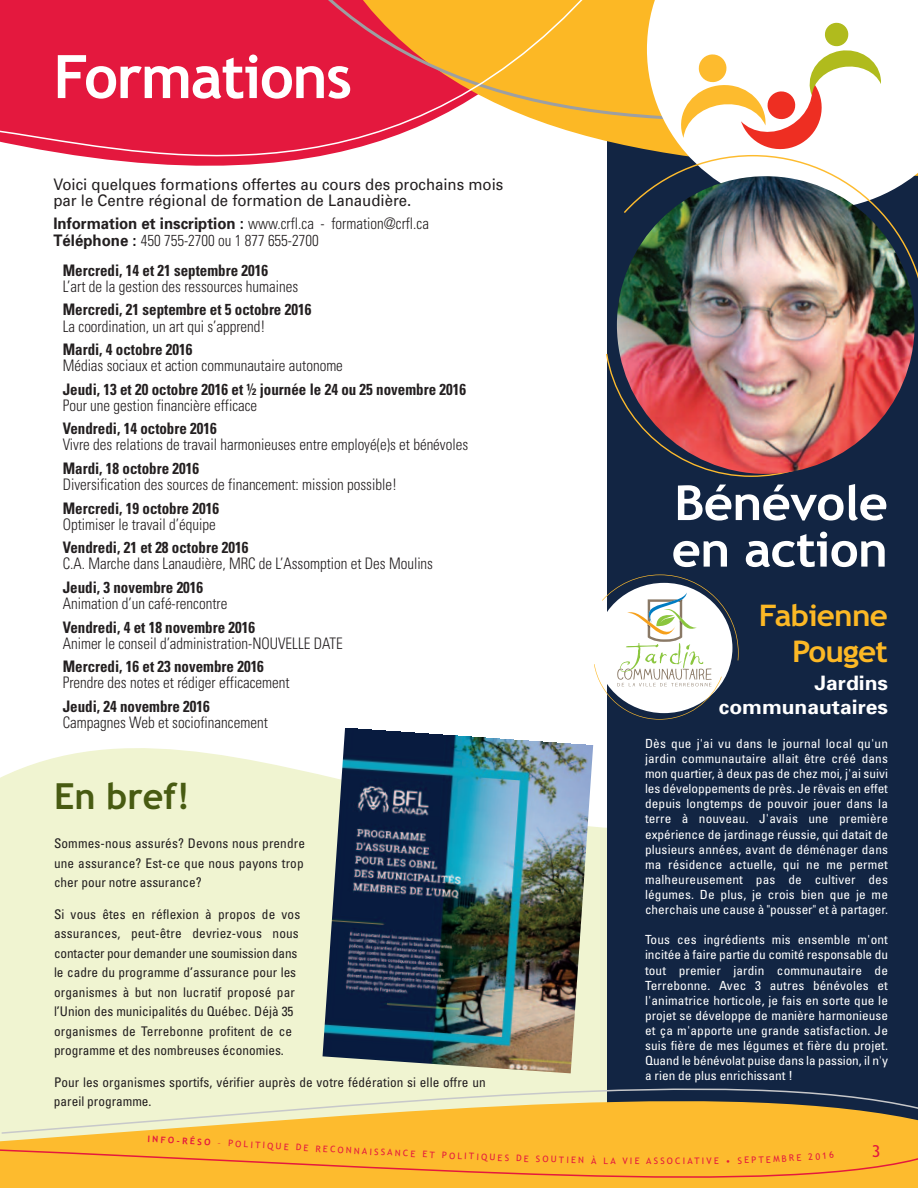
<style>
.page{position:relative;width:918px;height:1188px;background:#fff}
.page>*{position:absolute;margin:0;border:0;box-sizing:border-box;transform-origin:0 0}
.t1{font:700 60px "Trebuchet MS";letter-spacing:-.025em;color:#fff}
.t2{font:700 48.3px/46.5px "Trebuchet MS";letter-spacing:-.015em;color:#fff;scale:1.06 1}
.t3{font:700 36px "Trebuchet MS";color:#485b12}
.t4{font:700 29.85px/35.7px "Trebuchet MS";letter-spacing:-.025em;color:#fcb825;text-align:right;scale:1.06 1}
.t5{font:700 19.8px/23.9px "Univers";color:#fff;text-align:right;scale:1.06 1}
.t6{font:16.5px "Trebuchet MS";color:#e4183e}
.t7{font:300 condensed 15.9px/16px "Univers";color:#231f20;scale:.94 1}
.t8{font:700 condensed 15.9px "Univers";color:#231f20;scale:.94 1}
.t9{font:15.9px/16px "Univers";color:#231f20;scale:.94 1}
.t10{font:condensed 13.35px/19.5px "Univers";letter-spacing:.005em;color:#231f20}
.t11{font:condensed 12.6px/15.1px "Univers";letter-spacing:-.005em;color:#fff;text-align:justify;scale:1.06 1}
.t12{font:9px "Trebuchet MS";letter-spacing:.245em;color:#e4183e}
.s1{font-weight:700;font-stretch:normal}
.s2{font-weight:700}
</style>
<div class="page">
<svg style="left:0;top:720px;width:608px;height:345px;background:#f1f4d6"></svg>
<div style="left:608px;top:108px;width:310px;height:1080px;background:#122543"></div>
<div style="left:596px;top:0;width:51px;height:133px;background:#fcb825"></div>
<svg style="left:0;top:0;width:596px;height:166px;background:#eb5955"></svg>
<div style="left:0;top:1135px;width:918px;height:13px;background:#fdbb2e"></div>
<svg style="left:0;top:1065px;width:918px;height:70px"></svg>
<svg style="left:647px;top:0;width:271px;height:155px"></svg>
<svg style="left:678px;top:22px;width:203px;height:133px"></svg>
<svg style="left:606px;top:155px;width:312px;height:322px"></svg>
<img style="left:617px;top:176px;width:298px;height:298px;border-radius:50%">
<img style="left:323px;top:727px;width:270px;height:346px">
<svg style="left:594px;top:575px;width:145px;height:145px"></svg>
<div style="left:0;top:1148px;width:918px;height:40px;background:#fdbb2e"></div>
<h1 class="t1" style="left:53px;top:42px;width:300px">Formations</h1>
<p class="t9" style="left:53px;top:178px;width:480px">Voici quelques formations offertes au cours des prochains mois par le Centre régional de formation de Lanaudière.</p>
<p class="t7" style="left:53px;top:217px;width:401px"><span class="s1">Information et inscription :</span> www.crfl.ca - formation@crfl.ca<br><span class="s1">Téléphone :</span> 450 755-2700 ou 1 877 655-2700</p>
<p class="t8" style="left:63px;top:264px;width:220px">Mercredi, 14 et 21 septembre 2016</p>
<p class="t7" style="left:63px;top:280px;width:252px">L’art de la gestion des ressources humaines</p>
<p class="t8" style="left:63px;top:304px;width:266px">Mercredi, 21 septembre et 5 octobre 2016</p>
<p class="t7" style="left:63px;top:319px;width:217px">La coordination, un art qui s’apprend!</p>
<p class="t8" style="left:63px;top:344px;width:140px">Mardi, 4 octobre 2016</p>
<p class="t7" style="left:63px;top:359px;width:300px">Médias sociaux et action communautaire autonome</p>
<p class="t8" style="left:63px;top:383px;width:431px">Jeudi, 13 et 20 octobre 2016 et ½ journée le 24 ou 25 novembre 2016</p>
<p class="t7" style="left:63px;top:399px;width:208px">Pour une gestion financière efficace</p>
<p class="t8" style="left:63px;top:423px;width:165px">Vendredi, 14 octobre 2016</p>
<p class="t7" style="left:63px;top:438px;width:433px">Vivre des relations de travail harmonieuses entre employé(e)s et bénévoles</p>
<p class="t8" style="left:63px;top:463px;width:147px">Mardi, 18 octobre 2016</p>
<p class="t7" style="left:63px;top:478px;width:357px">Diversification des sources de financement: mission possible!</p>
<p class="t8" style="left:63px;top:502px;width:168px">Mercredi, 19 octobre 2016</p>
<p class="t7" style="left:63px;top:518px;width:164px">Optimiser le travail d’équipe</p>
<p class="t8" style="left:63px;top:542px;width:199px">Vendredi, 21 et 28 octobre 2016</p>
<p class="t7" style="left:63px;top:557px;width:396px">C.A. Marche dans Lanaudière, MRC de L’Assomption et Des Moulins</p>
<p class="t8" style="left:63px;top:582px;width:151px">Jeudi, 3 novembre 2016</p>
<p class="t7" style="left:63px;top:597px;width:177px">Animation d’un café-rencontre</p>
<p class="t8" style="left:63px;top:621px;width:206px">Vendredi, 4 et 18 novembre 2016</p>
<p class="t7" style="left:63px;top:636px;width:299px">Animer le conseil d’administration-NOUVELLE DATE</p>
<p class="t8" style="left:63px;top:661px;width:216px">Mercredi, 16 et 23 novembre 2016</p>
<p class="t7" style="left:63px;top:676px;width:243px">Prendre des notes et rédiger efficacement</p>
<p class="t8" style="left:63px;top:700px;width:158px">Jeudi, 24 novembre 2016</p>
<p class="t7" style="left:63px;top:716px;width:220px">Campagnes Web et sociofinancement</p>
<h3 class="t3" style="left:54px;top:776px;width:138px">En bref!</h3>
<p class="t10" style="left:54px;top:835px;width:253px;text-align:justify">Sommes-nous assurés? Devons nous prendre une assurance? Est-ce que nous payons trop cher pour notre assurance?</p>
<p class="t10" style="left:54px;top:905px;width:248px">Si vous êtes en réflexion à propos de vos assurances, peut-être devriez-vous nous contacter pour demander une soumission dans le cadre du programme d’assurance pour les organismes à but non lucratif proposé par l’Union des municipalités du Québec. Déjà 35 organismes de Terrebonne profitent de ce programme et des nombreuses économies.</p>
<p class="t10" style="left:54px;top:1073px;width:433px">Pour les organismes sportifs, vérifier auprès de votre fédération si elle offre un pareil programme.</p>
<h2 class="t2" style="left:672px;top:480px;width:206px">Bénévole en action</h2>
<h3 class="t4" style="left:759px;top:598px;width:123px">Fabienne<br>Pouget</h3>
<h3 class="t5" style="left:719px;top:673px;width:161px">Jardins communautaires</h3>
<p class="t11" style="left:645px;top:737px;width:231px">Dès que j'ai vu dans le journal local qu'un jardin communautaire allait être créé dans mon quartier, à deux pas de chez moi, j'ai suivi les développements de près. Je rêvais en effet depuis longtemps de pouvoir jouer dans la terre à nouveau. J'avais une première expérience de jardinage réussie, qui datait de plusieurs années, avant de déménager dans ma résidence actuelle, qui ne me permet malheureusement pas de cultiver des légumes. De plus, je crois bien que je me cherchais une cause à "pousser" et à partager.</p>
<p class="t11" style="left:645px;top:933px;width:231px">Tous ces ingrédients mis ensemble m'ont incitée à faire partie du comité responsable du tout premier jardin communautaire de Terrebonne. Avec 3 autres bénévoles et l'animatrice horticole, je fais en sorte que le projet se développe de manière harmonieuse et ça m'apporte une grande satisfaction. Je suis fière de mes légumes et fière du projet.<br>Quand le bénévolat puise dans la passion, il n'y a rien de plus enrichissant !</p>
<p class="t12" style="left:148px;top:1134px;width:321px;rotate:3deg"><span class="s2">INFO-RÉSO</span> – POLITIQUE DE RECONNAISSANCE ET POLI</p>
<p class="t12" style="left:469px;top:1151px;width:101px;rotate:2deg">TIQUES DE SOUTI</p>
<p class="t12" style="left:571px;top:1155px;width:70px;rotate:1deg">EN À LA VIE</p>
<p class="t12" style="left:646px;top:1156px;width:48px">ASSOCIA</p>
<p class="t12" style="left:694px;top:1156px;width:38px;rotate:-1deg">TIVE •</p>
<p class="t12" style="left:738px;top:1155px;width:28px;rotate:-2deg">SEPT</p>
<p class="t12" style="left:766px;top:1154px;width:30px;rotate:-3deg">EMBR</p>
<h3 class="t6" style="left:872px;top:1142px;width:10px">3</h3>
</div>
